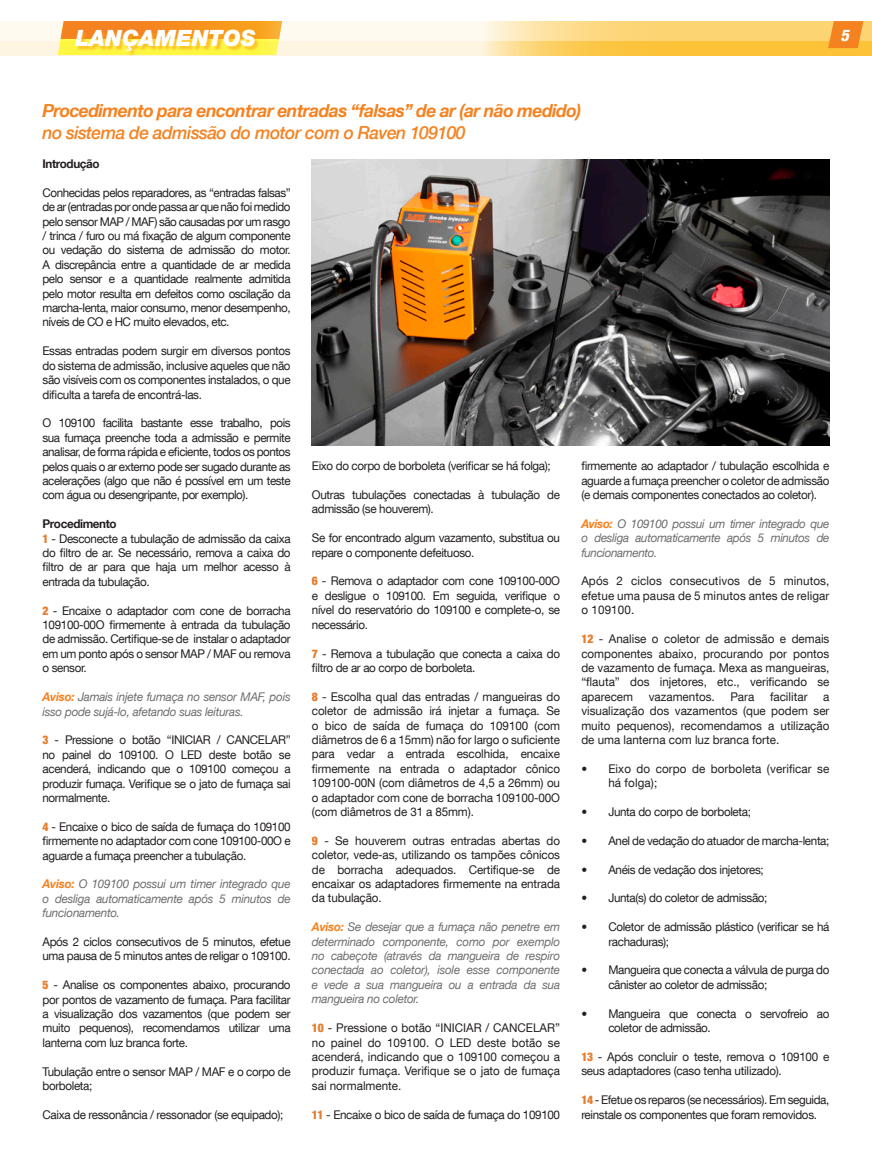
<style>
.page{position:relative;width:872px;height:1170px;background:#fff}
.page>*{position:absolute;margin:0;border:0;box-sizing:border-box;transform-origin:0 0}
.t1{font:italic 900 22.5px "Helvetica Neue LT Std";color:#fff}
.t2{font:italic 700 18px "Helvetica Neue LT Com";letter-spacing:-.03em;color:#f58220}
.t3{font:italic 500 18px "Helvetica Neue LT Com";letter-spacing:-.03em;color:#f58220}
.t4{font:italic 800 condensed 16.2px "Helvetica Neue LT Com";color:#fff}
.t5{font:12px/14.4px "Helvetica Neue LT Com";letter-spacing:-.03em;color:#231f20;text-align:justify}
.t6{font:italic 12px/14.4px "Helvetica Neue LT Com";letter-spacing:-.02em;color:#6c6d70;text-align:justify}
.t7{font:12px/14.4px "Helvetica Neue LT Com";letter-spacing:.01em;color:#231f20}
.t8{font:12px "Helvetica Neue LT Com";color:#231f20}
.t9{font:700 12px "Helvetica Neue LT Com";letter-spacing:-.03em;color:#231f20}
.s1{font-weight:700}
.s2{font-weight:900;font-stretch:condensed;color:#e57d2d}
.s3{font-weight:700;color:#f58220}
</style>
<div class="page">
<img style="left:312px;top:159px;width:517px;height:286px">
<svg style="left:0;top:21px;width:872px;height:20px"></svg>
<svg style="left:0;top:41px;width:872px;height:15px;background:#fcdb8b"></svg>
<svg style="left:828px;top:21px;width:35px;height:27px"></svg>
<svg style="left:58px;top:21px;width:224px;height:34px;background:#f8a933"></svg>
<div style="left:76px;top:30px;width:185px;height:26px;background:#f9a51b;opacity:.6"></div>
<h1 class="t1" style="left:75px;top:24px;width:182px">LANÇAMENTOS</h1>
<h3 class="t4" style="left:840px;top:25px;width:10px">5</h3>
<h2 class="t2" style="left:43px;top:99px;width:540px">Procedimento para encontrar entradas “falsas” de ar (ar não medido)</h2>
<h2 class="t3" style="left:43px;top:122px;width:424px">no sistema de admissão do motor com o Raven 109100</h2>
<p class="t9" style="left:43px;top:156px;width:59px">Introdução</p>
<p class="t5" style="left:43px;top:185px;width:250px">Conhecidas pelos reparadores, as “entradas falsas” de ar (entradas por onde passa ar que não foi medido pelo sensor MAP / MAF) são causadas por um rasgo / trinca / furo ou má fixação de algum componente ou vedação do sistema de admissão do motor.<br>A discrepância entre a quantidade de ar medida pelo sensor e a quantidade realmente admitida pelo motor resulta em defeitos como oscilação da marcha-lenta, maior consumo, menor desempenho, níveis de CO e HC muito elevados, etc.</p>
<p class="t5" style="left:43px;top:343px;width:250px">Essas entradas podem surgir em diversos pontos do sistema de admissão, inclusive aqueles que não são visíveis com os componentes instalados, o que dificulta a tarefa de encontrá-las.</p>
<p class="t5" style="left:43px;top:415px;width:250px">O 109100 facilita bastante esse trabalho, pois sua fumaça preenche toda a admissão e permite analisar, de forma rápida e eficiente, todos os pontos pelos quais o ar externo pode ser sugado durante as acelerações (algo que não é possível em um teste com água ou desengripante, por exemplo).</p>
<p class="t5" style="left:43px;top:516px;width:250px;text-align:left"><span class="s1">Procedimento<br></span><span class="s2">1</span> - Desconecte a tubulação de admissão da caixa do filtro de ar. Se necessário, remova a caixa do filtro de ar para que haja um melhor acesso à entrada da tubulação.</p>
<p class="t5" style="left:43px;top:603px;width:250px"><span class="s2">2</span> - Encaixe o adaptador com cone de borracha 109100-00O firmemente à entrada da tubulação de admissão. Certifique-se de instalar o adaptador em um ponto após o sensor MAP / MAF ou remova o sensor.</p>
<p class="t6" style="left:43px;top:689px;width:250px"><span class="s3">Aviso:</span> Jamais injete fumaça no sensor MAF, pois isso pode sujá-lo, afetando suas leituras.</p>
<p class="t5" style="left:43px;top:732px;width:250px"><span class="s2">3</span> - Pressione o botão “INICIAR / CANCELAR” no painel do 109100. O LED deste botão se acenderá, indicando que o 109100 começou a produzir fumaça. Verifique se o jato de fumaça sai normalmente.</p>
<p class="t5" style="left:43px;top:819px;width:250px"><span class="s2">4</span> - Encaixe o bico de saída de fumaça do 109100 firmemente no adaptador com cone 109100-00O e aguarde a fumaça preencher a tubulação.</p>
<p class="t6" style="left:43px;top:876px;width:250px"><span class="s3">Aviso:</span> O 109100 possui um timer integrado que o desliga automaticamente após 5 minutos de funcionamento.</p>
<p class="t5" style="left:43px;top:934px;width:250px">Após 2 ciclos consecutivos de 5 minutos, efetue uma pausa de 5 minutos antes de religar o 109100.</p>
<p class="t5" style="left:43px;top:977px;width:250px"><span class="s2">5</span> - Analise os componentes abaixo, procurando por pontos de vazamento de fumaça. Para facilitar a visualização dos vazamentos (que podem ser muito pequenos), recomendamos utilizar uma lanterna com luz branca forte.</p>
<p class="t5" style="left:43px;top:1063px;width:250px">Tubulação entre o sensor MAP / MAF e o corpo de borboleta;</p>
<p class="t5" style="left:43px;top:1107px;width:242px">Caixa de ressonância / ressonador (se equipado);</p>
<p class="t5" style="left:312px;top:458px;width:240px">Eixo do corpo de borboleta (verificar se há folga);</p>
<p class="t5" style="left:312px;top:487px;width:250px">Outras tubulações conectadas à tubulação de admissão (se houverem).</p>
<p class="t5" style="left:312px;top:530px;width:250px">Se for encontrado algum vazamento, substitua ou repare o componente defeituoso.</p>
<p class="t5" style="left:312px;top:573px;width:250px"><span class="s2">6</span> - Remova o adaptador com cone 109100-00O e desligue o 109100. Em seguida, verifique o nível do reservatório do 109100 e complete-o, se necessário.</p>
<p class="t5" style="left:312px;top:645px;width:250px"><span class="s2">7</span> - Remova a tubulação que conecta a caixa do filtro de ar ao corpo de borboleta.</p>
<p class="t5" style="left:312px;top:689px;width:250px"><span class="s2">8</span> - Escolha qual das entradas / mangueiras do coletor de admissão irá injetar a fumaça. Se o bico de saída de fumaça do 109100 (com diâmetros de 6 a 15mm) não for largo o suficiente para vedar a entrada escolhida, encaixe firmemente na entrada o adaptador cônico 109100-00N (com diâmetros de 4,5 a 26mm) ou o adaptador com cone de borracha 109100-00O (com diâmetros de 31 a 85mm).</p>
<p class="t5" style="left:312px;top:833px;width:250px"><span class="s2">9</span> - Se houverem outras entradas abertas do coletor, vede-as, utilizando os tampões cônicos de borracha adequados. Certifique-se de encaixar os adaptadores firmemente na entrada da tubulação.</p>
<p class="t6" style="left:312px;top:919px;width:250px"><span class="s3">Aviso:</span> Se desejar que a fumaça não penetre em determinado componente, como por exemplo no cabeçote (através da mangueira de respiro conectada ao coletor), isole esse componente e vede a sua mangueira ou a entrada da sua mangueira no coletor.</p>
<p class="t5" style="left:312px;top:1020px;width:250px"><span class="s2">10</span> - Pressione o botão “INICIAR / CANCELAR” no painel do 109100. O LED deste botão se acenderá, indicando que o 109100 começou a produzir fumaça. Verifique se o jato de fumaça sai normalmente.</p>
<p class="t5" style="left:312px;top:1106px;width:250px"><span class="s2">11</span> - Encaixe o bico de saída de fumaça do 109100</p>
<p class="t5" style="left:581px;top:458px;width:250px">firmemente ao adaptador / tubulação escolhida e aguarde a fumaça preencher o coletor de admissão (e demais componentes conectados ao coletor).</p>
<p class="t6" style="left:581px;top:516px;width:250px"><span class="s3">Aviso:</span> O 109100 possui um timer integrado que o desliga automaticamente após 5 minutos de funcionamento.</p>
<p class="t5" style="left:581px;top:573px;width:250px">Após 2 ciclos consecutivos de 5 minutos, efetue uma pausa de 5 minutos antes de religar o 109100.</p>
<p class="t5" style="left:581px;top:631px;width:250px"><span class="s2">12</span> - Analise o coletor de admissão e demais componentes abaixo, procurando por pontos de vazamento de fumaça. Mexa as mangueiras, “flauta” dos injetores, etc., verificando se aparecem</p>
<p class="t8" style="left:649px;top:689px;width:67px">vazamentos.</p>
<p class="t5" style="left:730px;top:689px;width:25px">Para</p>
<p class="t8" style="left:770px;top:689px;width:39px">facilitar</p>
<p class="t5" style="left:581px;top:689px;width:250px;text-indent:242px">a visualização dos vazamentos (que podem ser muito pequenos), recomendamos a utilização de uma lanterna com luz branca forte.</p>
<p class="t7" style="left:608px;top:761px;width:223px;text-indent:-27px">• Eixo do corpo de borboleta (verificar se há folga);</p>
<p class="t5" style="left:581px;top:804px;width:171px">• Junta do corpo de borboleta;</p>
<p class="t5" style="left:581px;top:833px;width:250px">• Anel de vedação do atuador de marcha-lenta;</p>
<p class="t5" style="left:581px;top:861px;width:184px">• Anéis de vedação dos injetores;</p>
<p class="t5" style="left:581px;top:890px;width:188px">• Junta(s) do coletor de admissão;</p>
<p class="t5" style="left:608px;top:919px;width:223px;text-indent:-27px">• Coletor de admissão plástico (verificar se há rachaduras);</p>
<p class="t5" style="left:608px;top:962px;width:223px;text-indent:-27px">• Mangueira que conecta a válvula de purga do cânister ao coletor de admissão;</p>
<p class="t5" style="left:608px;top:1005px;width:223px;text-indent:-27px">• Mangueira que conecta o servofreio ao coletor de admissão.</p>
<p class="t5" style="left:581px;top:1049px;width:250px"><span class="s2">13</span> - Após concluir o teste, remova o 109100 e seus adaptadores (caso tenha utilizado).</p>
<p class="t5" style="left:581px;top:1092px;width:250px"><span class="s2">14</span> - Efetue os reparos (se necessários). Em seguida, reinstale os componentes que foram removidos.</p>
</div>
